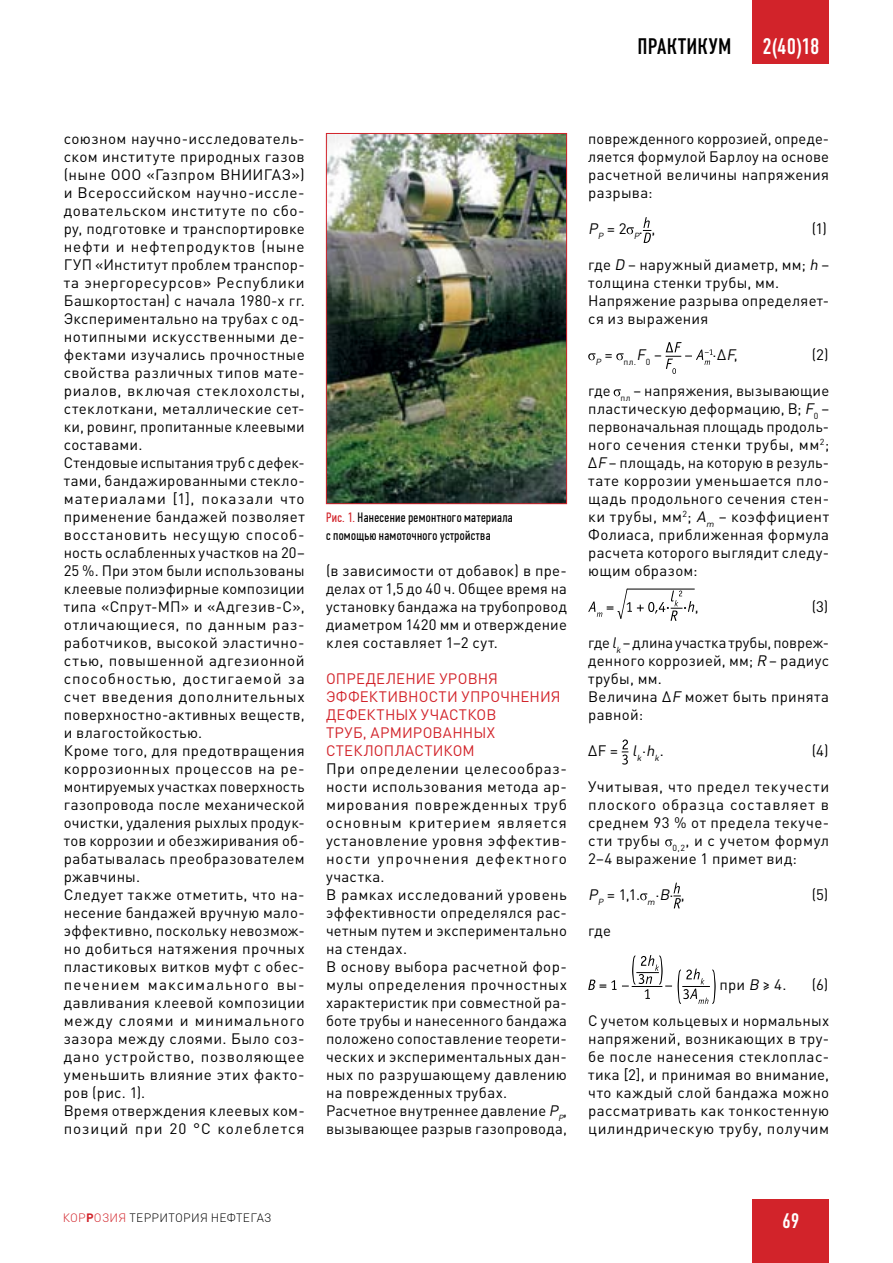
<style>
.page{position:relative;width:893px;height:1263px;background:#fff}
.page>*{position:absolute;margin:0;border:0;box-sizing:border-box;transform-origin:0 0}
.t1{font:22.5px "DIN Condensed C";letter-spacing:.02em;color:#000}
.t2{font:22.5px "DIN Condensed C";color:#fff}
.t3{font:21px "DIN Condensed C";color:#fff}
.t4{font:15px/18px "DIN Pro";letter-spacing:.025em;color:#000;text-align:justify}
.t5{font:15px/18px "DIN Pro";letter-spacing:.01em;color:#d2232a}
.t6{font:13.5px/18px "PF Din Text Comp Pro";letter-spacing:.025em;color:#000}
.t7{font:300 12px "DIN Pro";letter-spacing:.02em;color:#000}
.t8{font:8.7px "DIN Pro";color:#000}
.s1{color:#d2232a}
.s2{font-style:italic}
.s3{font-weight:700;color:#d2232a}
</style>
<div class="page">
<div style="left:753px;top:1199px;width:76px;height:64px;background:#d2232a"></div>
<div style="left:753px;top:0;width:76px;height:64px;background:#d2232a"></div>
<svg style="left:626px;top:227px;width:8px;height:7px"></svg>
<svg style="left:643px;top:217px;width:8px;height:26px"></svg>
<svg style="left:588px;top:353px;width:7px;height:7px"></svg>
<svg style="left:616px;top:353px;width:8px;height:7px"></svg>
<svg style="left:666px;top:342px;width:46px;height:32px"></svg>
<svg style="left:614px;top:389px;width:7px;height:7px"></svg>
<svg style="left:588px;top:589px;width:106px;height:32px"></svg>
<hr style="left:627px;top:589px;width:68px;height:1px;background:#000">
<svg style="left:622px;top:739px;width:6px;height:25px"></svg>
<svg style="left:665px;top:839px;width:7px;height:7px"></svg>
<svg style="left:640px;top:893px;width:7px;height:7px"></svg>
<svg style="left:673px;top:882px;width:8px;height:26px"></svg>
<svg style="left:588px;top:955px;width:128px;height:49px"></svg>
<img style="left:328px;top:135px;width:237px;height:367px">
<div style="left:326px;top:133px;width:241px;height:371px;border:1px solid #d2232a"></div>
<h1 class="t1" style="left:638px;top:34px;width:95px">ПРАКТИКУМ</h1>
<h1 class="t2" style="left:762px;top:34px;width:59px">2(40)18</h1>
<p class="t4" style="left:64px;top:129px;width:242px;text-align:left">союзном научно-исследователь&shy;ском институте природных газов (ныне ООО «Газпром ВНИИГАЗ») и Всероссийском научно-иссле&shy;довательском институте по сбо&shy;ру, подготовке и транспортировке нефти и нефтепродуктов (ныне<br>ГУП «Институт проблем транспор&shy;та энергоресурсов» Республики<br>Башкортостан) с начала 1980-х гг.<br>Экспериментально на трубах с од&shy;нотипными искусственными де&shy;фектами изучались прочностные свойства различных типов мате&shy;риалов, включая стеклохолсты, стеклоткани, металлические сет&shy;ки, ровинг, пропитанные клеевыми составами.<br>Стендовые испытания труб с дефек&shy;тами, бандажированными стекло&shy;материалами [1], показали что применение бандажей позволяет восстановить несущую способ&shy;ность ослабленных участков на 20–<br>25 %. При этом были использованы клеевые полиэфирные композиции типа «Спрут-МП» и «Адгезив-С», отличающиеся, по данным раз&shy;работчиков, высокой эластично&shy;стью, повышенной адгезионной способностью, достигаемой за счет введения дополнительных поверхностно-активных веществ, и влагостойкостью.<br>Кроме того, для предотвращения коррозионных процессов на ре&shy;монтируемых участках поверхность газопровода после механической очистки, удаления рыхлых продук&shy;тов коррозии и обезжиривания об&shy;рабатывалась преобразователем ржавчины.<br>Следует также отметить, что на&shy;несение бандажей вручную мало&shy;эффективно, поскольку невозмож&shy;но добиться натяжения прочных пластиковых витков муфт с обес&shy;печением максимального вы&shy;давливания клеевой композиции между слоями и минимального зазора между слоями. Было соз&shy;дано устройство, позволяющее уменьшить влияние этих факто&shy;ров (рис. 1).<br>Время отверждения клеевых ком&shy;позиций при 20 °С колеблется</p>
<p class="t6" style="left:326px;top:509px;width:188px"><span class="s1">Рис. 1.</span> Нанесение ремонтного материала с помощью намоточного устройства</p>
<p class="t4" style="left:326px;top:561px;width:242px">(в зависимости от добавок) в пре&shy;делах от 1,5 до 40 ч. Общее время на установку бандажа на трубопровод диаметром 1420 мм и отверждение клея составляет 1–2 сут.</p>
<p class="t5" style="left:326px;top:669px;width:236px">ОПРЕДЕЛЕНИЕ УРОВНЯ<br>ЭФФЕКТИВНОСТИ УПРОЧНЕНИЯ<br>ДЕФЕКТНЫХ УЧАСТКОВ<br>ТРУБ, АРМИРОВАННЫХ<br>СТЕКЛОПЛАСТИКОМ</p>
<p class="t4" style="left:326px;top:759px;width:242px;text-align:left">При определении целесообраз&shy;ности использования метода ар&shy;мирования поврежденных труб основным критерием является установление уровня эффектив&shy;ности упрочнения дефектного участка.<br>В рамках исследований уровень эффективности определялся рас&shy;четным путем и экспериментально на стендах.<br>В основу выбора расчетной фор&shy;мулы определения прочностных характеристик при совместной ра&shy;боте трубы и нанесенного бандажа положено сопоставление теорети&shy;ческих и экспериментальных дан&shy;ных по разрушающему давлению на поврежденных трубах.<br>Расчетное внутреннее давление <span class="s2">P</span><sub>P</sub>, вызывающее разрыв газопровода,</p>
<p class="t4" style="left:588px;top:129px;width:242px">поврежденного коррозией, опреде&shy;ляется формулой Барлоу на основе расчетной величины напряжения разрыва:</p>
<p class="t4" style="left:588px;top:219px;width:69px"><span class="s2">P</span><sub>P</sub> = 2 <sub>P</sub>. ,</p>
<p class="t4" style="left:812px;top:219px;width:17px">(1)</p>
<p class="t4" style="left:588px;top:255px;width:242px;text-align:left">где <span class="s2">D</span> – наружный диаметр, мм; <span class="s2">h</span> – толщина стенки трубы, мм.<br>Напряжение разрыва определяет&shy;ся из выражения</p>
<p class="t8" style="left:595px;top:356px;width:68px"><span class="s2">P</span> <sup>=</sup> пл.<sup>F</sup>0 <sup>–</sup></p>
<p class="t4" style="left:712px;top:345px;width:28px">.Δ<span class="s2">F</span>,</p>
<p class="t4" style="left:812px;top:345px;width:18px">(2)</p>
<p class="t4" style="left:588px;top:381px;width:242px">где <sub>пл</sub> – напряжения, вызывающие пластическую деформацию, В; <span class="s2">F</span><sub>0</sub> – первоначальная площадь продоль&shy;ного сечения стенки трубы, мм<sup>2</sup>; Δ<span class="s2">F</span> – площадь, на которую в резуль&shy;тате коррозии уменьшается пло&shy;щадь продольного сечения стен&shy;ки трубы, мм<sup>2</sup>; <span class="s2">A</span><sub>m</sub> – коэффициент Фолиаса, приближенная формула расчета которого выглядит следу&shy;ющим образом:</p>
<p class="t4" style="left:695px;top:597px;width:5px">,</p>
<p class="t4" style="left:812px;top:597px;width:18px">(3)</p>
<p class="t4" style="left:588px;top:633px;width:242px;text-align:left">где <span class="s2">l</span><sub>k</sub> – длина участка трубы, повреж&shy;денного коррозией, мм; <span class="s2">R</span> – радиус трубы, мм.<br>Величина Δ<span class="s2">F</span> может быть принята равной:</p>
<p class="t4" style="left:588px;top:741px;width:57px">Δ F = <span class="s2">l</span><sub>k</sub></p>
<p class="t4" style="left:642px;top:739px;width:23px">. <span class="s2">h</span><sub>k</sub>.</p>
<p class="t4" style="left:812px;top:741px;width:18px">(4)</p>
<p class="t4" style="left:588px;top:777px;width:242px">Учитывая, что предел текучести плоского образца составляет в среднем 93 % от предела текуче&shy;сти трубы <sub>0,2</sub>, и с учетом формул 2–4 выражение 1 примет вид:</p>
<p class="t4" style="left:588px;top:885px;width:70px"><span class="s2">P</span><sub>P</sub> = 1,1. <sub>m</sub></p>
<p class="t4" style="left:655px;top:882px;width:31px">.<span class="s2">B</span>. ,</p>
<p class="t4" style="left:812px;top:885px;width:18px">(5)</p>
<p class="t4" style="left:588px;top:921px;width:24px">где</p>
<p class="t4" style="left:719px;top:975px;width:69px">при <span class="s2">B</span> ≥ 4.</p>
<p class="t4" style="left:812px;top:975px;width:18px">(6)</p>
<p class="t4" style="left:588px;top:1011px;width:243px">С учетом кольцевых и нормальных напряжений, возникающих в тру&shy;бе после нанесения стеклоплас&shy;тика [2], и принимая во внимание, что каждый слой бандажа можно рассматривать как тонкостенную цилиндрическую трубу, получим</p>
<p class="t7" style="left:63px;top:1210px;width:211px"><span class="s1">КОР</span><span class="s3">Р</span><span class="s1">ОЗИЯ</span> ТЕРРИТОРИЯ НЕФТЕГАЗ</p>
<h2 class="t3" style="left:782px;top:1208px;width:19px">69</h2>
</div>
